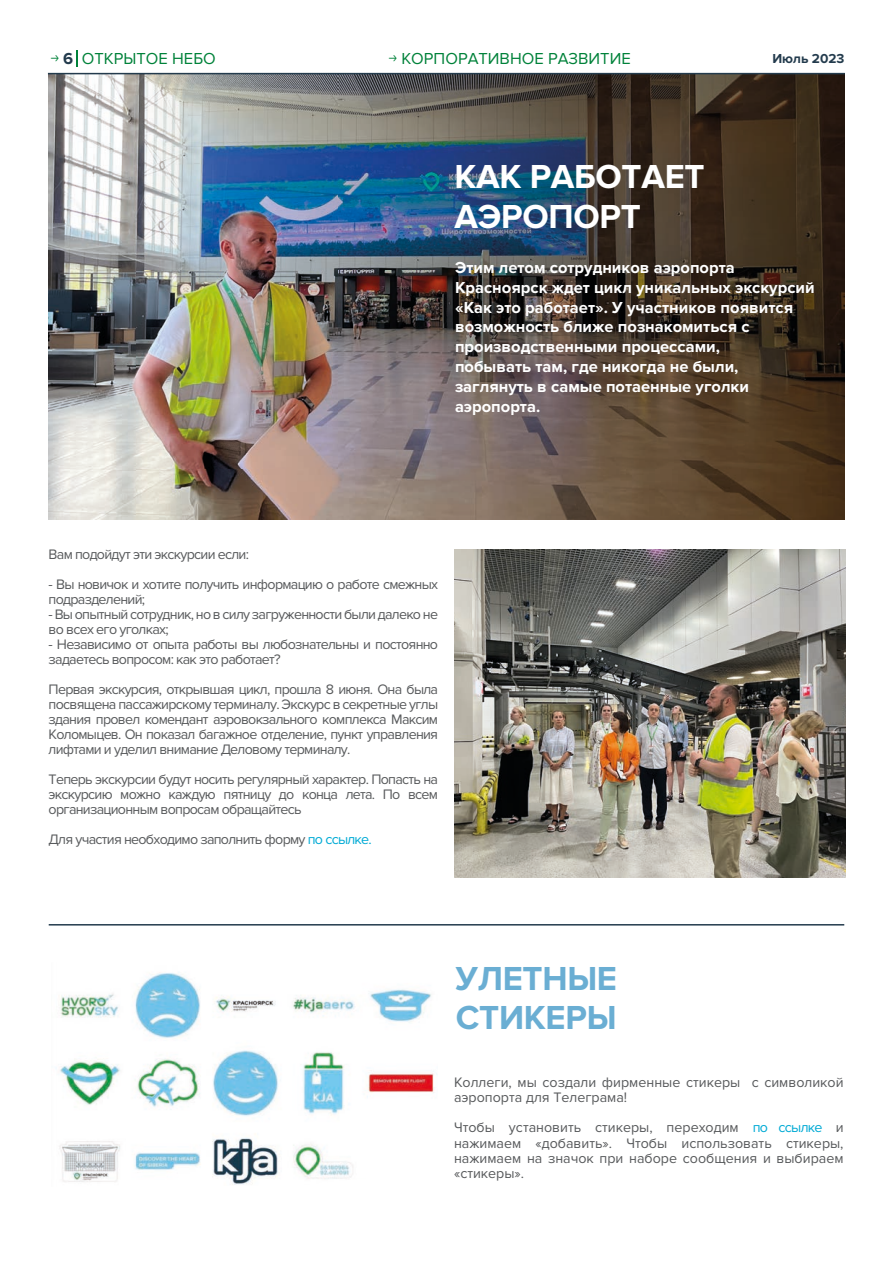
<style>
.page{position:relative;width:893px;height:1263px;background:#fff}
.page>*{position:absolute;margin:0;border:0;box-sizing:border-box;transform-origin:0 0}
.t1{font:700 34.5px/39.3px "Proxima Nova";letter-spacing:-.01em;color:#fff}
.t2{font:700 34.5px/39.3px "Proxima Nova";letter-spacing:-.01em;color:#6aaed3}
.t3{font:700 16.5px/19.8px "Proxima Nova";color:#fff}
.t4{font:16.5px "Proxima Nova";color:#00823a}
.t5{font:14.25px/15px "Proxima Nova";letter-spacing:-.05em;color:#585a5c;text-align:justify}
.t6{font:14.25px/15px "Proxima Nova";color:#585a5c}
.t7{font:700 13.5px "Proxima Nova";color:#233b4d}
.s1{font-family:"Neris";font-weight:300;font-size:13.5px}
.s2{font-weight:700;color:#233b4d}
.s3{color:#00aad5}
</style>
<div class="page">
<img style="left:48px;top:74px;width:797px;height:445px">
<svg style="left:76px;top:51px;width:1px;height:16px"></svg>
<hr style="left:48px;top:73px;width:797px;height:1px;background:#233b4d">
<img style="left:455px;top:550px;width:390px;height:328px">
<img style="left:59px;top:973px;width:375px;height:212px">
<hr style="left:49px;top:924px;width:795px;height:1px;background:#233b4d">
<p class="t4" style="left:50px;top:49px;width:167px"><span class="s1">→</span> <span class="s2">6</span> ОТКРЫТОЕ НЕБО</p>
<p class="t4" style="left:388px;top:49px;width:244px"><span class="s1">→</span> КОРПОРАТИВНОЕ РАЗВИТИЕ</p>
<p class="t7" style="left:772px;top:51px;width:74px">Июль 2023</p>
<h1 class="t1" style="left:454px;top:158px;width:252px">КАК РАБОТАЕТ<br>АЭРОПОРТ</h1>
<p class="t3" style="left:455px;top:258px;width:361px">Этим летом сотрудников аэропорта Красноярск ждет цикл уникальных экскурсий «Как это работает». У участников появится возможность ближе познакомиться с производственными процессами,<br>побывать там, где никогда не были, заглянуть в самые потаенные уголки аэропорта.</p>
<p class="t5" style="left:49px;top:547px;width:202px">Вам подойдут эти экскурсии если:</p>
<p class="t5" style="left:49px;top:577px;width:391px">- Вы новичок и хотите получить информацию о работе смежных подразделений;</p>
<p class="t5" style="left:49px;top:607px;width:391px">- Вы опытный сотрудник, но в силу загруженности были далеко не во всех его уголках;</p>
<p class="t5" style="left:49px;top:637px;width:391px">- Независимо от опыта работы вы любознательны и постоянно задаетесь вопросом: как это работает?</p>
<p class="t5" style="left:49px;top:682px;width:391px">Первая экскурсия, открывшая цикл, прошла 8 июня. Она была посвящена пассажирскому терминалу. Экскурс в секретные углы здания провел комендант аэровокзального комплекса Максим Коломыцев. Он показал багажное отделение, пункт управления лифтами и уделил внимание Деловому терминалу.</p>
<p class="t5" style="left:49px;top:772px;width:391px">Теперь экскурсии будут носить регулярный характер. Попасть на экскурсию можно каждую пятницу до конца лета. По всем организационным вопросам обращайтесь</p>
<p class="t5" style="left:49px;top:832px;width:325px">Для участия необходимо заполнить форму <span class="s3">по ссылке.</span></p>
<h1 class="t2" style="left:456px;top:959px;width:163px">УЛЕТНЫЕ<br>СТИКЕРЫ</h1>
<p class="t6" style="left:454px;top:1075px;width:391px">Коллеги, мы создали фирменные стикеры с символикой аэропорта для Телеграма!</p>
<p class="t5" style="left:454px;top:1120px;width:391px">Чтобы установить стикеры, переходим <span class="s3">по ссылке</span> и нажимаем «добавить». Чтобы использовать стикеры, нажимаем на значок при наборе сообщения и выбираем «стикеры».</p>
</div>
